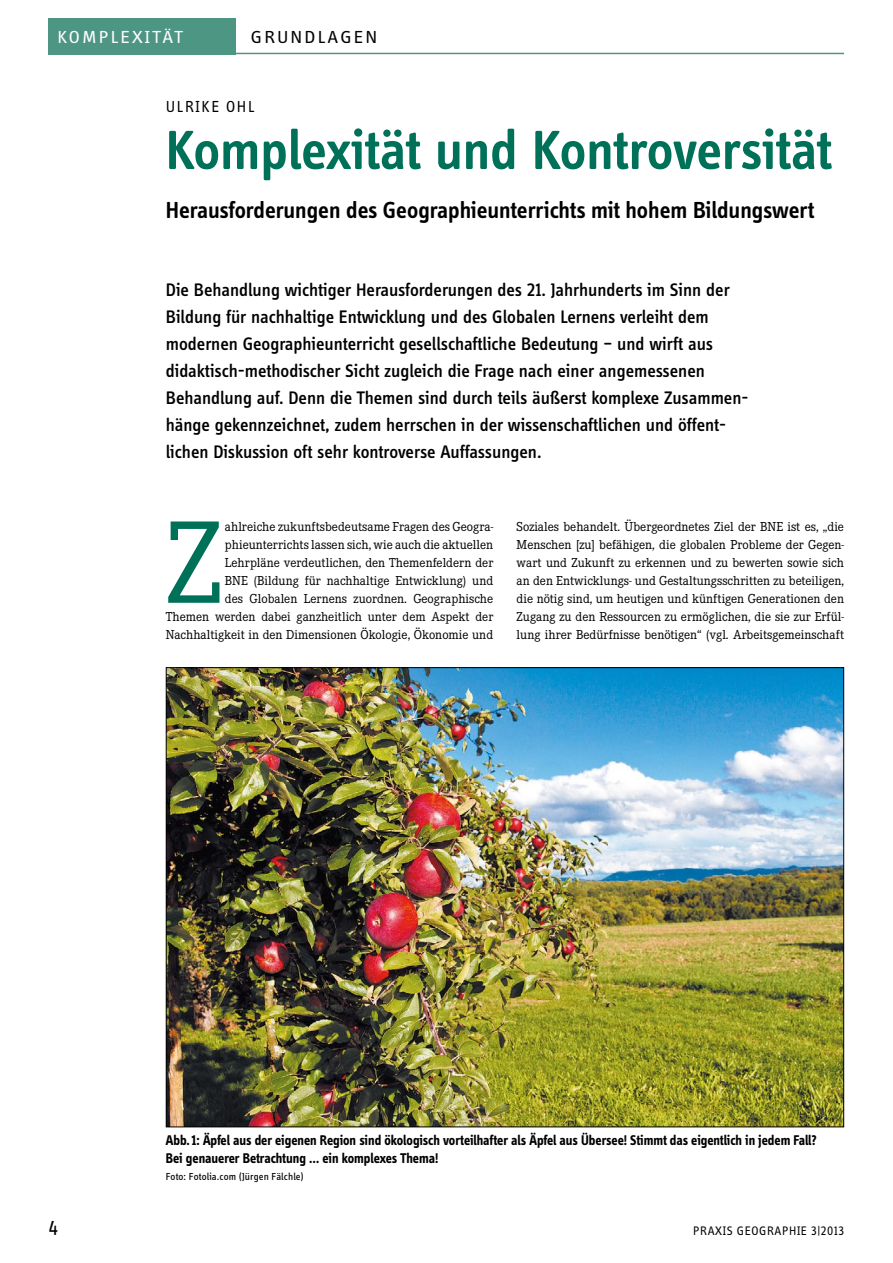
<style>
.page{position:relative;width:893px;height:1263px;background:#fff}
.page>*{position:absolute;margin:0;border:0;box-sizing:border-box;transform-origin:0 0}
.t1{font:121.8px "Corporate ETOT";color:#007159}
.t2{font:600 57px "Info OT Disp";letter-spacing:-.005em;color:#007159}
.t3{font:600 24px "Info OT Disp";color:#000}
.t4{font:500 18.75px/27.2px "Info OT Disp";color:#000}
.t5{font:18px "Info OT Disp";letter-spacing:.11em;color:#fff;scale:1.1 1}
.t6{font:18px "Info OT Disp";letter-spacing:.11em;color:#000;scale:1.1 1}
.t7{font:16.5px "Info OT Disp";letter-spacing:.1em;color:#000}
.t8{font:700 14.55px/18px "Info OT Disp";color:#000;scale:.95 1}
.t9{font:13.5px/18px "Corporate ETOT";color:#000;text-align:justify}
.t10{font:12.75px "Info OT Disp";letter-spacing:.05em;color:#000}
.t11{font:10.5px "Info OT Disp";letter-spacing:.01em;color:#000}
</style>
<div class="page">
<div style="left:49px;top:18px;width:187px;height:36px;background:#4e9684"></div>
<hr style="left:49px;top:53px;width:795px;height:1px;background:#4e9684">
<img style="left:168px;top:669px;width:674px;height:456px">
<h3 class="t5" style="left:58px;top:26px;width:115px">KO MPLEXITÄT</h3>
<h3 class="t6" style="left:251px;top:26px;width:116px">GRU NDLAGEN</h3>
<p class="t7" style="left:166px;top:96px;width:90px">ULRIKE OHL</p>
<h2 class="t2" style="left:166px;top:115px;width:668px">Komplexität und Kontroversität</h2>
<h3 class="t3" style="left:166px;top:195px;width:650px">Herausforderungen des Geographieunterrichts mit hohem Bildungswert</h3>
<p class="t4" style="left:166px;top:275px;width:584px">Die Behandlung wichtiger Herausforderungen des 21. Jahrhunderts im Sinn der Bildung für nachhaltige Entwicklung und des Globalen Lernens verleiht dem modernen Geographieunterricht gesellschaftliche Bedeutung – und wirft aus didaktisch-methodischer Sicht zugleich die Frage nach einer angemessenen Behandlung auf. Denn die Themen sind durch teils äußerst komplexe Zusammen&shy;hänge gekennzeichnet, zudem herrschen in der wissenschaftlichen und öffent&shy;lichen Diskussion oft sehr kontroverse Auffassungen.</p>
<p class="t9" style="left:166px;top:517px;width:329px;text-align:right">ahlreiche zukunftsbedeutsame Fragen des Geogra&shy;phieunterrichts lassen sich, wie auch die aktuellen<br>Lehrpläne verdeutlichen, den Themenfeldern der<br>BNE (Bildung für nachhaltige Entwicklung) und<br>des Globalen Lernens zuordnen. Geographische<br>Themen werden dabei ganzheitlich unter dem Aspekt der Nachhaltigkeit in den Dimensionen Ökologie, Ökonomie und</p>
<h1 class="t1" style="left:166px;top:496px;width:58px">Z</h1>
<p class="t9" style="left:517px;top:517px;width:329px">Soziales behandelt. Übergeordnetes Ziel der BNE ist es, „die Menschen [zu] befähigen, die globalen Probleme der Gegen&shy;wart und Zukunft zu erkennen und zu bewerten sowie sich an den Entwicklungs- und Gestaltungsschritten zu beteiligen, die nötig sind, um heutigen und künftigen Generationen den Zugang zu den Ressourcen zu ermöglichen, die sie zur Erfül&shy;lung ihrer Bedürfnisse benötigen“ (vgl. Arbeitsgemeinschaft</p>
<p class="t8" style="left:166px;top:1131px;width:687px">Abb. 1: Äpfel aus der eigenen Region sind ökologisch vorteilhafter als Äpfel aus Übersee! Stimmt das eigentlich in jedem Fall?<br>Bei genauerer Betrachtung … ein komplexes Thema!</p>
<p class="t11" style="left:166px;top:1170px;width:139px">Foto: Fotolia.com (Jürgen Fälchle)</p>
<p class="t10" style="left:693px;top:1223px;width:152px">PRAXIS GEOG RAPHIE 3|2013</p>
</div>
